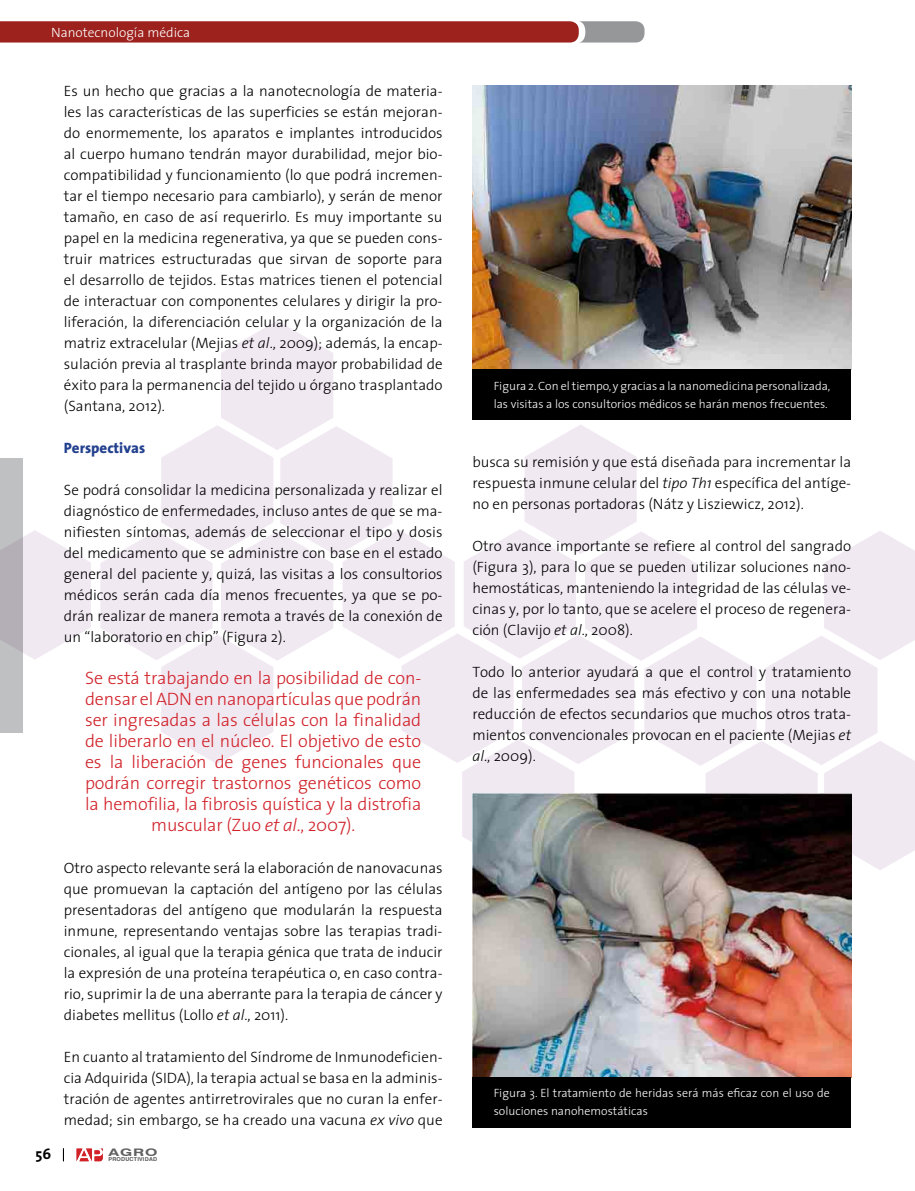
<style>
.page{position:relative;width:915px;height:1191px;background:#fff}
.page>*{position:absolute;margin:0;border:0;box-sizing:border-box;transform-origin:0 0}
.t1{font:300 18px/21px "The Sans 3";letter-spacing:-.01em;color:#d1222a;text-align:center}
.t2{font:300 15px/21px "The Sans 3";color:#000;text-align:justify}
.t3{font:800 15px "The Sans 8";color:#24418f}
.t4{font:15px "The Sans 7 Bold Plain";color:#000}
.t5{font:300 13.5px "The Sans 3";color:#fff}
.t6{font:300 12px/18px "The Sans 3";color:#fff}
.t7{font:700 10.35px "Swiss 721 BT";color:#000;scale:1.52 1}
.t8{font:700 5.4px "Swiss 721 BT";letter-spacing:.03em;color:#000}
.s1{font-style:italic}
</style>
<div class="page">
<svg style="left:77px;top:1148px;width:26px;height:13px"></svg>
<svg style="left:63px;top:1148px;width:1px;height:13px"></svg>
<svg style="left:0;top:21px;width:644px;height:22px;background:#a03531"></svg>
<div style="left:0;top:458px;width:22px;height:275px;background:#bfc0c1"></div>
<svg style="left:100px;top:321px;width:814px;height:549px"></svg>
<svg style="left:0;top:530px;width:91px;height:129px"></svg>
<img style="left:472px;top:85px;width:378px;height:285px">
<div style="left:472px;top:370px;width:378px;height:50px;background:#000"></div>
<img style="left:472px;top:793px;width:378px;height:284px">
<div style="left:472px;top:1077px;width:378px;height:50px;background:#000"></div>
<p class="t5" style="left:51px;top:21px;width:140px">Nanotecnología médica</p>
<p class="t2" style="left:64px;top:80px;width:380px">Es un hecho que gracias a la nanotecnología de materia&shy;les las características de las superficies se están mejoran&shy;do enormemente, los aparatos e implantes introducidos al cuerpo humano tendrán mayor durabilidad, mejor bio&shy;compatibilidad y funcionamiento (lo que podrá incremen&shy;tar el tiempo necesario para cambiarlo), y serán de menor tamaño, en caso de así requerirlo. Es muy importante su papel en la medicina regenerativa, ya que se pueden cons&shy;truir matrices estructuradas que sirvan de soporte para el desarrollo de tejidos. Estas matrices tienen el potencial de interactuar con componentes celulares y dirigir la pro&shy;liferación, la diferenciación celular y la organización de la matriz extracelular (Mejias <span class="s1">et al</span>., 2009); además, la encap&shy;sulación previa al trasplante brinda mayor probabilidad de éxito para la permanencia del tejido u órgano trasplantado (Santana, 2012).</p>
<p class="t3" style="left:64px;top:435px;width:83px">Perspectivas</p>
<p class="t2" style="left:64px;top:479px;width:380px">Se podrá consolidar la medicina personalizada y realizar el diagnóstico de enfermedades, incluso antes de que se ma&shy;nifiesten síntomas, además de seleccionar el tipo y dosis del medicamento que se administre con base en el estado general del paciente y, quizá, las visitas a los consultorios médicos serán cada día menos frecuentes, ya que se po&shy;drán realizar de manera remota a través de la conexión de un “laboratorio en chip” (Figura 2).</p>
<p class="t1" style="left:85px;top:667px;width:337px">Se está trabajando en la posibilidad de con&shy;densar el ADN en nanopartículas que podrán ser ingresadas a las células con la finalidad de liberarlo en el núcleo. El objetivo de esto es la liberación de genes funcionales que podrán corregir trastornos genéticos como la hemofilia, la fibrosis quística y la distrofia muscular (Zuo <span class="s1">et al</span>., 2007).</p>
<p class="t2" style="left:64px;top:857px;width:380px">Otro aspecto relevante será la elaboración de nanovacunas que promuevan la captación del antígeno por las células presentadoras del antígeno que modularán la respuesta inmune, representando ventajas sobre las terapias tradi&shy;cionales, al igual que la terapia génica que trata de inducir la expresión de una proteína terapéutica o, en caso contra&shy;rio, suprimir la de una aberrante para la terapia de cáncer y diabetes mellitus (Lollo <span class="s1">et al</span>., 2011).</p>
<p class="t2" style="left:64px;top:1046px;width:380px">En cuanto al tratamiento del Síndrome de Inmunodeficien&shy;cia Adquirida (SIDA), la terapia actual se basa en la adminis&shy;tración de agentes antirretrovirales que no curan la enfer&shy;medad; sin embargo, se ha creado una vacuna <span class="s1">ex vivo</span> que</p>
<p class="t4" style="left:35px;top:1141px;width:17px">56</p>
<p class="t7" style="left:108px;top:1146px;width:34px">AGRO</p>
<p class="t8" style="left:108px;top:1156px;width:50px">PRODUCTIVIDAD</p>
<p class="t6" style="left:493px;top:376px;width:338px">Figura 2. Con el tiempo, y gracias a la nanomedicina personalizada, las visitas a los consultorios médicos se harán menos frecuentes.</p>
<p class="t2" style="left:472px;top:451px;width:380px">busca su remisión y que está diseñada para incrementar la respuesta inmune celular del <span class="s1">tipo Th1</span> específica del antíge&shy;no en personas portadoras (Nátz y Lisziewicz, 2012).</p>
<p class="t2" style="left:472px;top:535px;width:380px">Otro avance importante se refiere al control del sangrado (Figura 3), para lo que se pueden utilizar soluciones nano&shy;hemostáticas, manteniendo la integridad de las células ve&shy;cinas y, por lo tanto, que se acelere el proceso de regenera&shy;ción (Clavijo <span class="s1">et al</span>., 2008).</p>
<p class="t2" style="left:472px;top:661px;width:380px">Todo lo anterior ayudará a que el control y tratamiento de las enfermedades sea más efectivo y con una notable reducción de efectos secundarios que muchos otros trata&shy;mientos convencionales provocan en el paciente (Mejias <span class="s1">et al</span>., 2009).</p>
<p class="t6" style="left:493px;top:1083px;width:337px">Figura 3. El tratamiento de heridas será más eficaz con el uso de soluciones nanohemostáticas</p>
</div>
